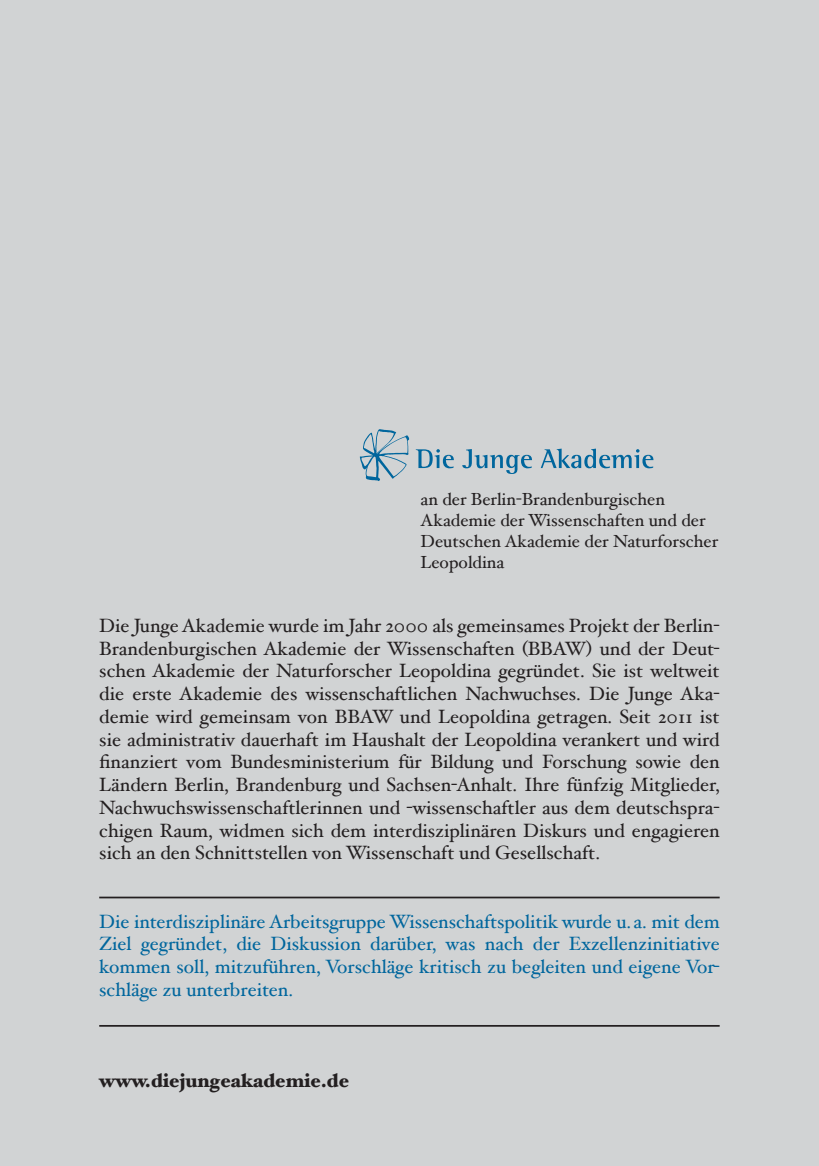
<style>
.page{position:relative;width:819px;height:1166px;background:#d1d3d4}
.page>*{position:absolute;margin:0;border:0;box-sizing:border-box;transform-origin:0 0}
.t1{font:19.25px/22.8px "Hoefler Text";color:#231f20;text-align:justify}
.t2{font:19.25px/22.8px "Hoefler Text";color:#00669d;text-align:justify}
.t3{font:900 19.25px "Hoefler Text";color:#231f20}
.t4{font:17.5px/21px "Hoefler Text";color:#231f20}
</style>
<div class="page">
<svg style="left:416px;top:449px;width:38px;height:19px"></svg>
<svg style="left:462px;top:449px;width:70px;height:25px"></svg>
<svg style="left:540px;top:449px;width:113px;height:19px"></svg>
<svg style="left:360px;top:429px;width:49px;height:52px"></svg>
<hr style="left:99px;top:896px;width:620px;height:2px;background:#231f20">
<hr style="left:99px;top:1025px;width:620px;height:2px;background:#231f20">
<p class="t4" style="left:420px;top:491px;width:299px">an der Berlin-Brandenburgischen<br>Akademie der Wissenschaften und der<br>Deutschen Akademie der Naturforscher<br>Leopoldina</p>
<p class="t1" style="left:99px;top:616px;width:622px">Die Junge Akademie wurde im Jahr 2000 als gemeinsames Projekt der Berlin-Brandenburgischen Akademie der Wissenschaften (BBAW) und der Deut&shy;schen Akademie der Naturforscher Leopoldina gegründet. Sie ist weltweit die erste Akademie des wissenschaftlichen Nachwuchses. Die Junge Aka&shy;demie wird gemeinsam von BBAW und Leopoldina getragen. Seit 2011 ist sie administrativ dauerhaft im Haushalt der Leopoldina verankert und wird finanziert vom Bundesministerium für Bildung und Forschung sowie den Ländern Berlin, Brandenburg und Sachsen-Anhalt. Ihre fünfzig Mitglieder, Nachwuchswissenschaftlerinnen und -wissenschaftler aus dem deutschspra&shy;chigen Raum, widmen sich dem interdisziplinären Diskurs und engagieren sich an den Schnittstellen von Wissenschaft und Gesellschaft.</p>
<p class="t2" style="left:99px;top:912px;width:622px">Die interdisziplinäre Arbeitsgruppe Wissenschaftspolitik wurde u. a. mit dem Ziel gegründet, die Diskussion darüber, was nach der Exzellenzinitiative kommen soll, mitzuführen, Vorschläge kritisch zu begleiten und eigene Vor&shy;schläge zu unterbreiten.</p>
<p class="t3" style="left:99px;top:1073px;width:251px">www.diejungeakademie.de</p>
</div>
